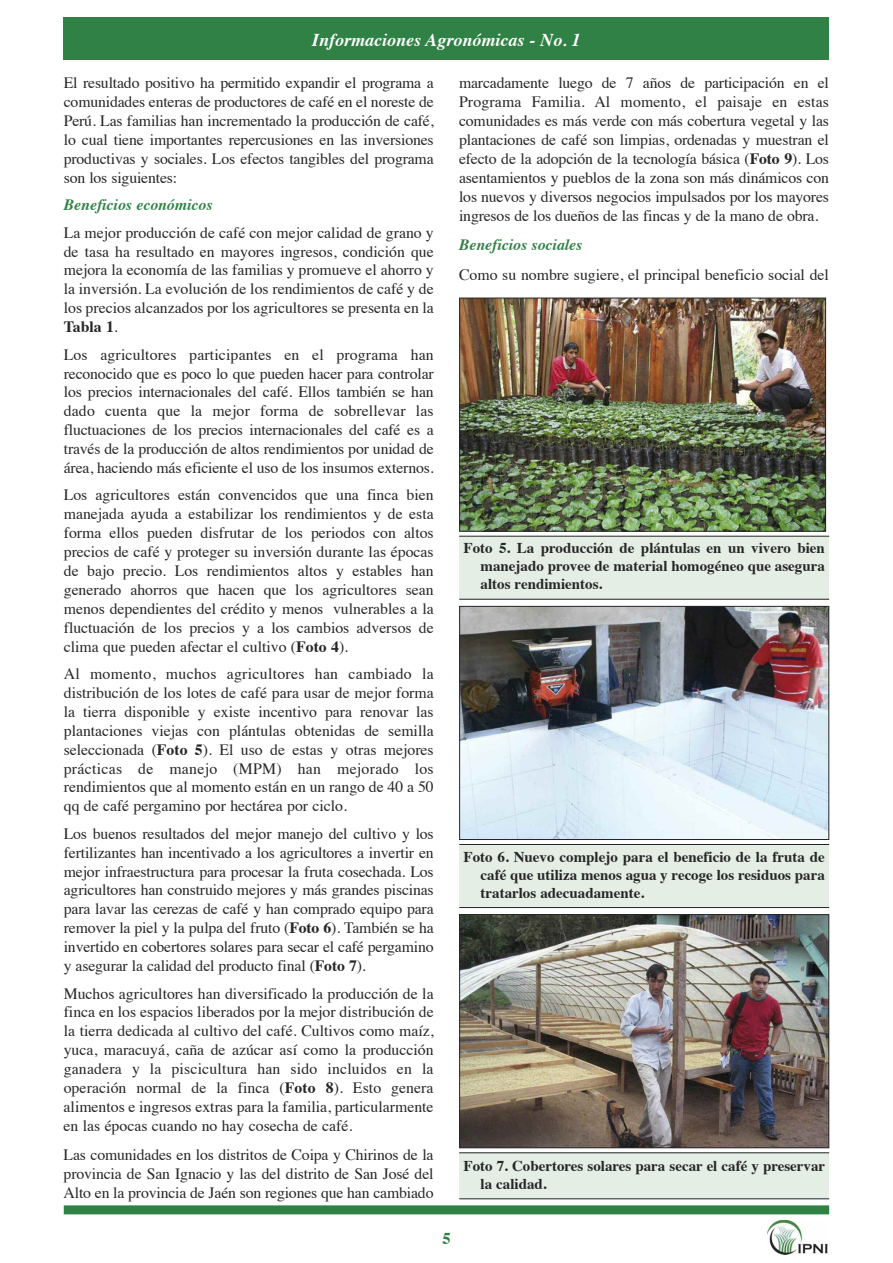
<style>
.page{position:relative;width:893px;height:1263px;background:#fff}
.page>*{position:absolute;margin:0;border:0;box-sizing:border-box;transform-origin:0 0}
.t1{font:italic 700 18px "Times";color:#fff}
.t2{font:700 16.5px "Times";color:#308145}
.t3{font:15.75px/18.9px "Times";letter-spacing:-.01em;color:#272627;text-align:justify}
.t4{font:italic 700 15.75px "Times";color:#308145}
.t5{font:700 15px/18px "Times";color:#272627;text-align:justify}
.s1{font-weight:700}
</style>
<div class="page">
<div style="left:64px;top:17px;width:765px;height:43px;background:#308145"></div>
<div style="left:64px;top:1205px;width:765px;height:9px;background:#308145"></div>
<img style="left:767px;top:1220px;width:60px;height:34px">
<div style="left:459px;top:536px;width:370px;height:64px;background:#e4eee5"></div>
<hr style="left:459px;top:536px;width:370px;height:1px;background:#272627">
<hr style="left:459px;top:599px;width:370px;height:1px;background:#272627">
<img style="left:461px;top:300px;width:363px;height:229px">
<div style="left:459px;top:298px;width:367px;height:233px;border:1px solid #272627"></div>
<div style="left:459px;top:844px;width:370px;height:64px;background:#e4eee5"></div>
<hr style="left:459px;top:844px;width:370px;height:1px;background:#272627">
<hr style="left:459px;top:907px;width:370px;height:1px;background:#272627">
<img style="left:461px;top:608px;width:366px;height:230px">
<div style="left:459px;top:606px;width:370px;height:234px;border:1px solid #272627"></div>
<div style="left:459px;top:1152px;width:370px;height:47px;background:#e4eee5"></div>
<hr style="left:459px;top:1152px;width:370px;height:1px;background:#272627">
<hr style="left:459px;top:1198px;width:370px;height:1px;background:#272627">
<img style="left:461px;top:916px;width:366px;height:230px">
<div style="left:459px;top:914px;width:370px;height:234px;border:1px solid #272627"></div>
<p class="t1" style="left:312px;top:32px;width:270px">Informaciones Agronómicas - No. 1</p>
<p class="t3" style="left:64px;top:75px;width:371px">El resultado positivo ha permitido expandir el programa a comunidades enteras de productores de café en el noreste de Perú. Las familias han incrementado la producción de café, lo cual tiene importantes repercusiones en las inversiones productivas y sociales. Los efectos tangibles del programa son los siguientes:</p>
<p class="t4" style="left:64px;top:198px;width:150px">Beneficios económicos</p>
<p class="t3" style="left:64px;top:224px;width:371px">La mejor producción de café con mejor calidad de grano y de tasa ha resultado en mayores ingresos, condición que mejora la economía de las familias y promueve el ahorro y la inversión. La evolución de los rendimientos de café y de los precios alcanzados por los agricultores se presenta en la <span class="s1">Tabla 1</span>.</p>
<p class="t3" style="left:64px;top:346px;width:371px">Los agricultores participantes en el programa han reconocido que es poco lo que pueden hacer para controlar los precios internacionales del café. Ellos también se han dado cuenta que la mejor forma de sobrellevar las fluctuaciones de los precios internacionales del café es a través de la producción de altos rendimientos por unidad de área, haciendo más eficiente el uso de los insumos externos.</p>
<p class="t3" style="left:64px;top:487px;width:371px">Los agricultores están convencidos que una finca bien manejada ayuda a estabilizar los rendimientos y de esta forma ellos pueden disfrutar de los periodos con altos precios de café y proteger su inversión durante las épocas de bajo precio. Los rendimientos altos y estables han generado ahorros que hacen que los agricultores sean menos dependientes del crédito y menos vulnerables a la fluctuación de los precios y a los cambios adversos de clima que pueden afectar el cultivo (<span class="s1">Foto 4</span>).</p>
<p class="t3" style="left:64px;top:666px;width:371px">Al momento, muchos agricultores han cambiado la distribución de los lotes de café para usar de mejor forma la tierra disponible y existe incentivo para renovar las plantaciones viejas con plántulas obtenidas de semilla seleccionada (<span class="s1">Foto 5</span>). El uso de estas y otras mejores prácticas de manejo (MPM) han mejorado los rendimientos que al momento están en un rango de 40 a 50 qq de café pergamino por hectárea por ciclo.</p>
<p class="t3" style="left:64px;top:825px;width:371px">Los buenos resultados del mejor manejo del cultivo y los fertilizantes han incentivado a los agricultores a invertir en mejor infraestructura para procesar la fruta cosechada. Los agricultores han construido mejores y más grandes piscinas para lavar las cerezas de café y han comprado equipo para remover la piel y la pulpa del fruto (<span class="s1">Foto 6</span>). También se ha invertido en cobertores solares para secar el café pergamino y asegurar la calidad del producto final (<span class="s1">Foto 7</span>).</p>
<p class="t3" style="left:64px;top:985px;width:371px">Muchos agricultores han diversificado la producción de la finca en los espacios liberados por la mejor distribución de la tierra dedicada al cultivo del café. Cultivos como maíz, yuca, maracuyá, caña de azúcar así como la producción ganadera y la piscicultura han sido incluidos en la operación normal de la finca (<span class="s1">Foto 8</span>). Esto genera alimentos e ingresos extras para la familia, particularmente en las épocas cuando no hay cosecha de café.</p>
<p class="t3" style="left:64px;top:1147px;width:371px">Las comunidades en los distritos de Coipa y Chirinos de la provincia de San Ignacio y las del distrito de San José del Alto en la provincia de Jaén son regiones que han cambiado</p>
<p class="t3" style="left:459px;top:75px;width:371px">marcadamente luego de 7 años de participación en el Programa Familia. Al momento, el paisaje en estas comunidades es más verde con más cobertura vegetal y las plantaciones de café son limpias, ordenadas y muestran el efecto de la adopción de la tecnología básica (<span class="s1">Foto 9</span>). Los asentamientos y pueblos de la zona son más dinámicos con los nuevos y diversos negocios impulsados por los mayores ingresos de los dueños de las fincas y de la mano de obra.</p>
<p class="t4" style="left:459px;top:238px;width:125px">Beneficios sociales</p>
<p class="t3" style="left:459px;top:266px;width:371px">Como su nombre sugiere, el principal beneficio social del</p>
<p class="t5" style="left:480px;top:541px;width:346px;text-indent:-17px">Foto 5. La producción de plántulas en un vivero bien manejado provee de material homogéneo que asegura altos rendimientos.</p>
<p class="t5" style="left:480px;top:849px;width:346px;text-indent:-17px">Foto 6. Nuevo complejo para el beneficio de la fruta de café que utiliza menos agua y recoge los residuos para tratarlos adecuadamente.</p>
<p class="t5" style="left:480px;top:1158px;width:346px;text-indent:-17px">Foto 7. Cobertores solares para secar el café y preservar la calidad.</p>
<p class="t2" style="left:442px;top:1231px;width:10px">5</p>
</div>
